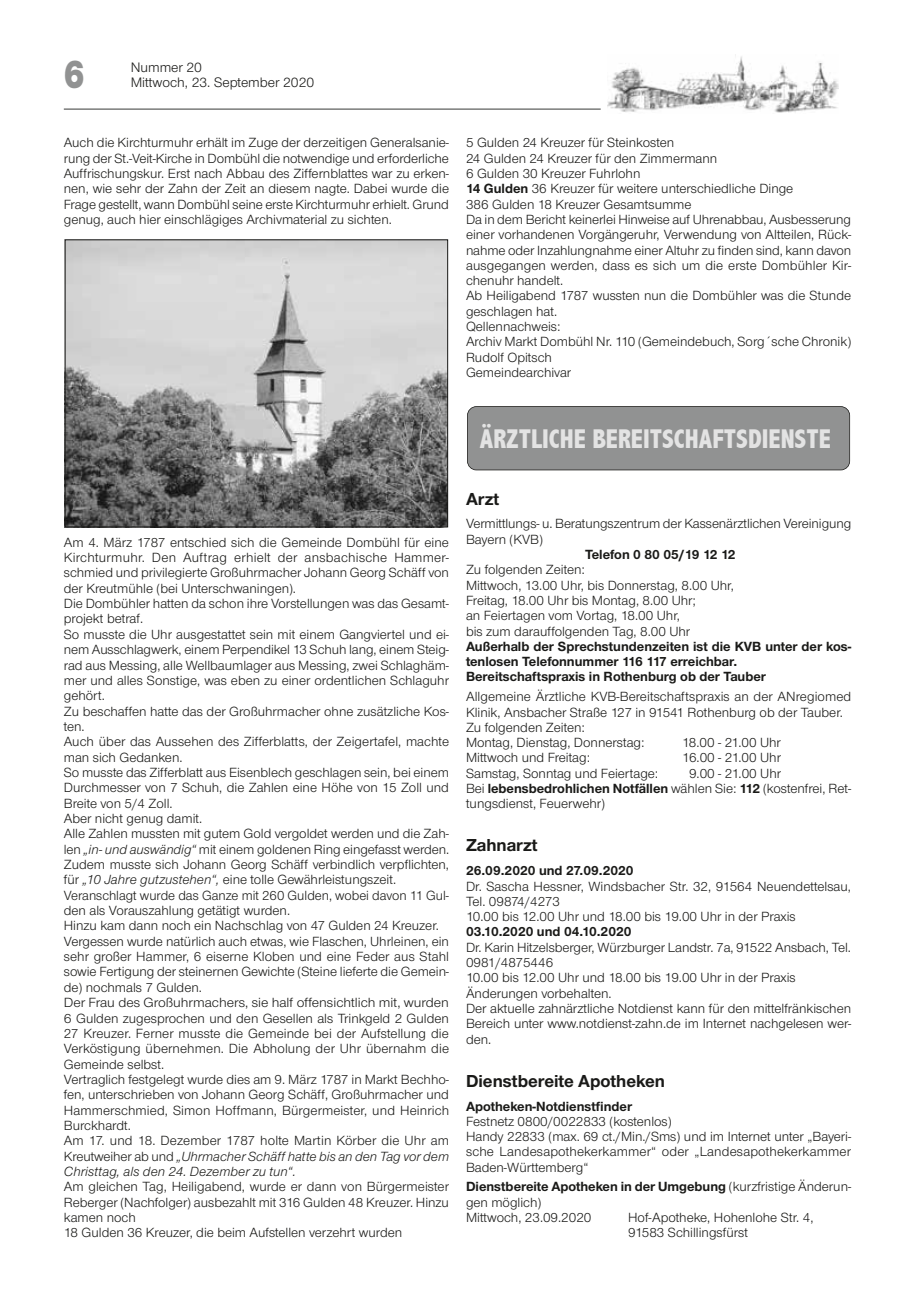
<style>
.page{position:relative;width:915px;height:1297px;background:#fff}
.page>*{position:absolute;margin:0;border:0;box-sizing:border-box;transform-origin:0 0}
.t1{font:900 39px "Helvetica Neue";color:#919292;scale:.8 1}
.t2{font:800 condensed 27.15px "Abadi";color:#e3e3e3;scale:.95 1}
.t3{font:700 18px "Nimbus Sans Novus T";color:#1a1a18}
.t4{font:14.25px/15px "Nimbus Sans Novus T";color:#1a1a18}
.t5{font:13.8px/15.3px "Nimbus Sans Novus T";color:#1a1a18}
.t6{font:700 13.8px/15.3px "Nimbus Sans Novus T";color:#1a1a18}
.s1{font-weight:700}
.s2{font-style:italic}
</style>
<div class="page">
<img style="left:607px;top:54px;width:230px;height:59px">
<hr style="left:64px;top:108px;width:536px;height:2px;background:#868786">
<img style="left:67px;top:242px;width:378px;height:283px">
<div style="left:65px;top:240px;width:382px;height:287px;border:1px solid #1a1a18"></div>
<div style="left:467px;top:406px;width:382px;height:64px;background:#919292"></div>
<h1 class="t1" style="left:64px;top:51px;width:28px">6</h1>
<p class="t4" style="left:131px;top:60px;width:185px">Nummer 20<br>Mittwoch, 23. September 2020</p>
<p class="t5" style="left:64px;top:135px;width:386px;text-align:justify">Auch die Kirchturmuhr erhält im Zuge der derzeitigen Generalsanie&shy;rung der St.-Veit-Kirche in Dombühl die notwendige und erforderliche Auffrischungskur. Erst nach Abbau des Ziffernblattes war zu erken&shy;nen, wie sehr der Zahn der Zeit an diesem nagte. Dabei wurde die Frage gestellt, wann Dombühl seine erste Kirchturmuhr erhielt. Grund genug, auch hier einschlägiges Archivmaterial zu sichten.</p>
<p class="t5" style="left:466px;top:135px;width:386px">5 Gulden 24 Kreuzer für Steinkosten<br>24 Gulden 24 Kreuzer für den Zimmermann<br>6 Gulden 30 Kreuzer Fuhrlohn<br><span class="s1">14 Gulden</span> 36 Kreuzer für weitere unterschiedliche Dinge<br>386 Gulden 18 Kreuzer Gesamtsumme<br>Da in dem Bericht keinerlei Hinweise auf Uhrenabbau, Ausbesserung einer vorhandenen Vorgängeruhr, Verwendung von Altteilen, Rück&shy;nahme oder Inzahlungnahme einer Altuhr zu finden sind, kann davon ausgegangen werden, dass es sich um die erste Dombühler Kir&shy;chenuhr handelt.<br>Ab Heiligabend 1787 wussten nun die Dombühler was die Stunde geschlagen hat.<br>Qellennachweis:<br>Archiv Markt Dombühl Nr. 110 (Gemeindebuch, Sorg´sche Chronik)<br>Rudolf Opitsch<br>Gemeindearchivar</p>
<h2 class="t2" style="left:479px;top:423px;width:371px">ÄRZTLICHE BEREITSCHAFTSDIENSTE</h2>
<p class="t5" style="left:64px;top:534px;width:387px">Am 4. März 1787 entschied sich die Gemeinde Dombühl für eine Kirchturmuhr. Den Auftrag erhielt der ansbachische Hammer&shy;schmied und privilegierte Großuhrmacher Johann Georg Schäff von der Kreutmühle (bei Unterschwaningen).<br>Die Dombühler hatten da schon ihre Vorstellungen was das Gesamt&shy;projekt betraf.<br>So musste die Uhr ausgestattet sein mit einem Gangviertel und ei&shy;nem Ausschlagwerk, einem Perpendikel 13 Schuh lang, einem Steig&shy;rad aus Messing, alle Wellbaumlager aus Messing, zwei Schlaghäm&shy;mer und alles Sonstige, was eben zu einer ordentlichen Schlaguhr gehört.<br>Zu beschaffen hatte das der Großuhrmacher ohne zusätzliche Kos&shy;ten.<br>Auch über das Aussehen des Zifferblatts, der Zeigertafel, machte man sich Gedanken.<br>So musste das Zifferblatt aus Eisenblech geschlagen sein, bei einem Durchmesser von 7 Schuh, die Zahlen eine Höhe von 15 Zoll und Breite von 5/4 Zoll.<br>Aber nicht genug damit.<br>Alle Zahlen mussten mit gutem Gold vergoldet werden und die Zah&shy;len <span class="s2">„in- und auswändig“</span> mit einem goldenen Ring eingefasst werden.<br>Zudem musste sich Johann Georg Schäff verbindlich verpflichten, für <span class="s2">„10 Jahre gutzustehen“,</span> eine tolle Gewährleistungszeit.<br>Veranschlagt wurde das Ganze mit 260 Gulden, wobei davon 11 Gul&shy;den als Vorauszahlung getätigt wurden.<br>Hinzu kam dann noch ein Nachschlag von 47 Gulden 24 Kreuzer.<br>Vergessen wurde natürlich auch etwas, wie Flaschen, Uhrleinen, ein sehr großer Hammer, 6 eiserne Kloben und eine Feder aus Stahl sowie Fertigung der steinernen Gewichte (Steine lieferte die Gemein&shy;de) nochmals 7 Gulden.<br>Der Frau des Großuhrmachers, sie half offensichtlich mit, wurden 6 Gulden zugesprochen und den Gesellen als Trinkgeld 2 Gulden 27 Kreuzer. Ferner musste die Gemeinde bei der Aufstellung die Verköstigung übernehmen. Die Abholung der Uhr übernahm die Gemeinde selbst.<br>Vertraglich festgelegt wurde dies am 9. März 1787 in Markt Bechho&shy;fen, unterschrieben von Johann Georg Schäff, Großuhrmacher und Hammerschmied, Simon Hoffmann, Bürgermeister, und Heinrich Burckhardt.<br>Am 17. und 18. Dezember 1787 holte Martin Körber die Uhr am Kreutweiher ab und <span class="s2">„Uhrmacher Schäff hatte bis an den Tag vor dem Christtag, als den 24. Dezember zu tun“.</span></p>
<p class="t5" style="left:64px;top:1179px;width:386px">Am gleichen Tag, Heiligabend, wurde er dann von Bürgermeister Reberger (Nachfolger) ausbezahlt mit 316 Gulden 48 Kreuzer. Hinzu kamen noch<br>18 Gulden 36 Kreuzer, die beim Aufstellen verzehrt wurden</p>
<h3 class="t3" style="left:466px;top:488px;width:35px">Arzt</h3>
<p class="t5" style="left:466px;top:516px;width:387px">Vermittlungs- u. Beratungszentrum der Kassenärztlichen Vereinigung<br>Bayern (KVB)</p>
<p class="t6" style="left:585px;top:546px;width:152px">Telefon 0 80 05/19 12 12</p>
<p class="t5" style="left:466px;top:562px;width:269px">Zu folgenden Zeiten:<br>Mittwoch, 13.00 Uhr, bis Donnerstag, 8.00 Uhr, Freitag, 18.00 Uhr bis Montag, 8.00 Uhr;<br>an Feiertagen vom Vortag, 18.00 Uhr,<br>bis zum darauffolgenden Tag, 8.00 Uhr</p>
<p class="t6" style="left:466px;top:638px;width:386px">Außerhalb der Sprechstundenzeiten ist die KVB unter der kos&shy;tenlosen Telefonnummer 116 117 erreichbar.<br>Bereitschaftspraxis in Rothenburg ob der Tauber</p>
<p class="t5" style="left:466px;top:689px;width:386px">Allgemeine Ärztliche KVB-Bereitschaftspraxis an der ANregiomed Klinik, Ansbacher Straße 127 in 91541 Rothenburg ob der Tauber.<br>Zu folgenden Zeiten:<br>Montag, Dienstag, Donnerstag:</p>
<p class="t5" style="left:682px;top:735px;width:100px">18.00 - 21.00 Uhr</p>
<p class="t5" style="left:466px;top:750px;width:125px">Mittwoch und Freitag:</p>
<p class="t5" style="left:682px;top:750px;width:100px">16.00 - 21.00 Uhr</p>
<p class="t5" style="left:466px;top:765px;width:194px">Samstag, Sonntag und Feiertage:</p>
<p class="t5" style="left:466px;top:765px;width:386px;text-indent:223px">9.00 - 21.00 Uhr<br>Bei <span class="s1">lebensbedrohlichen Notfällen</span> wählen Sie: <span class="s1">112</span> (kostenfrei, Ret&shy;tungsdienst, Feuerwehr)</p>
<h3 class="t3" style="left:466px;top:835px;width:73px">Zahnarzt</h3>
<p class="t6" style="left:466px;top:863px;width:169px">26.09.2020 und 27.09.2020</p>
<p class="t5" style="left:466px;top:878px;width:386px">Dr. Sascha Hessner, Windsbacher Str. 32, 91564 Neuendettelsau,<br>Tel. 09874/4273<br>10.00 bis 12.00 Uhr und 18.00 bis 19.00 Uhr in der Praxis</p>
<p class="t6" style="left:466px;top:924px;width:167px">03.10.2020 und 04.10.2020</p>
<p class="t5" style="left:466px;top:939px;width:386px">Dr. Karin Hitzelsberger, Würzburger Landstr. 7a, 91522 Ansbach, Tel.<br>0981/4875446<br>10.00 bis 12.00 Uhr und 18.00 bis 19.00 Uhr in der Praxis Änderungen vorbehalten.<br>Der aktuelle zahnärztliche Notdienst kann für den mittelfränkischen Bereich unter www.notdienst-zahn.de im Internet nachgelesen wer&shy;den.</p>
<h3 class="t3" style="left:466px;top:1070px;width:200px">Dienstbereite Apotheken</h3>
<p class="t6" style="left:466px;top:1098px;width:168px">Apotheken-Notdienstfinder</p>
<p class="t5" style="left:466px;top:1113px;width:386px">Festnetz 0800/0022833 (kostenlos)<br>Handy 22833 (max. 69 ct./Min./Sms) und im Internet unter „Bayeri&shy;sche Landesapothekerkammer“ oder „Landesapothekerkammer Baden-Württemberg“</p>
<p class="t5" style="left:466px;top:1179px;width:386px"><span class="s1">Dienstbereite Apotheken in der Umgebung</span> (kurzfristige Änderun&shy;gen möglich)<br>Mittwoch, 23.09.2020</p>
<p class="t5" style="left:628px;top:1209px;width:187px">Hof-Apotheke, Hohenlohe Str. 4,<br>91583 Schillingsfürst</p>
</div>
